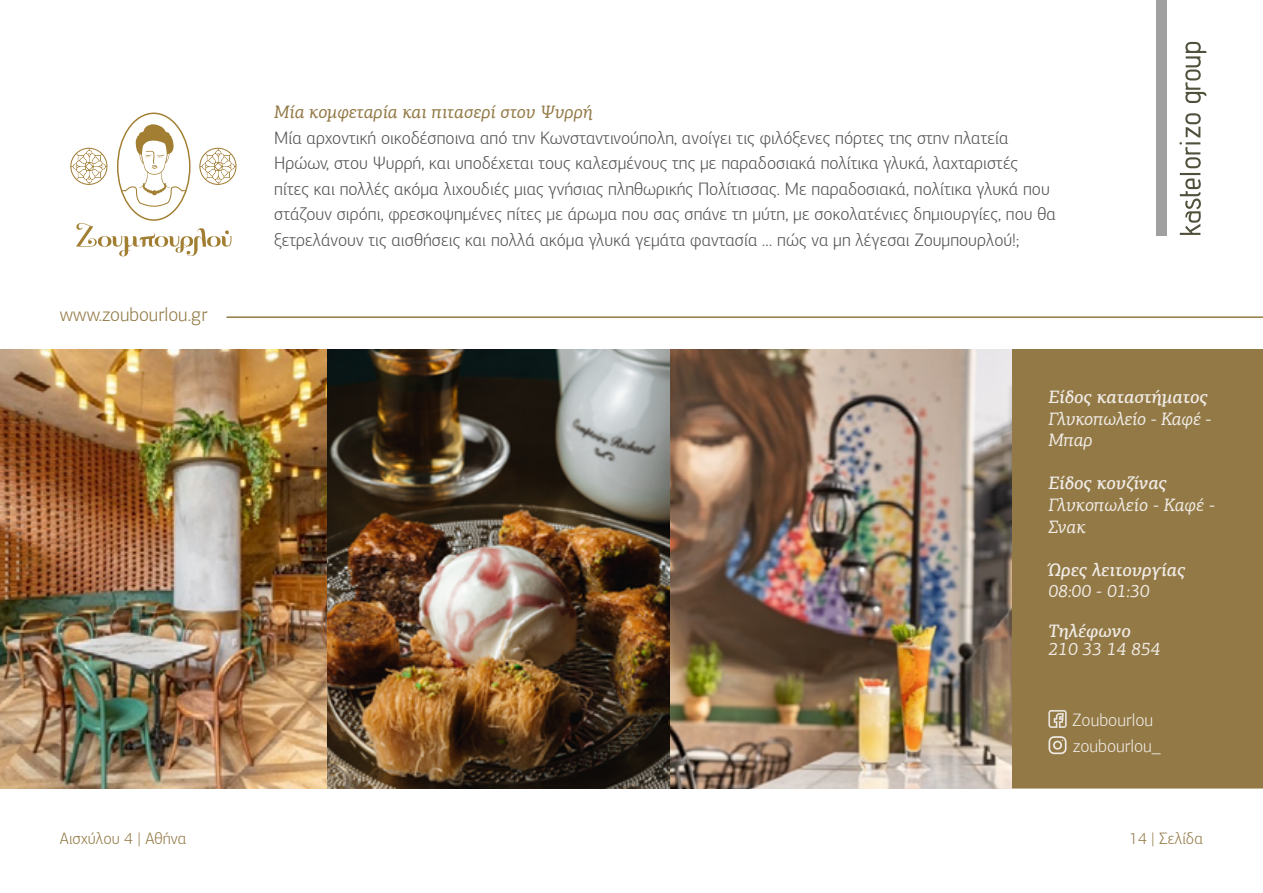
<style>
.page{position:relative;width:1263px;height:893px;background:#fff}
.page>*{position:absolute;margin:0;border:0;box-sizing:border-box;transform-origin:0 0}
.t1{font:300 19.5px "PF Agora Sans Pro";color:#927945}
.t2{font:300 18px/25.5px "PF Agora Sans Pro";color:#505050}
.t3{font:italic 18px/21.6px "PF Agora Slab Pro";color:#f0ebe6}
.t4{font:italic 500 18px "PF Agora Slab Pro";color:#f0ebe6}
.t5{font:italic 18px "PF Agora Slab Pro";color:#927945}
.t6{font:300 18px "PF Agora Sans Pro";color:#f0ebe6}
.t7{font:300 16.5px "PF Agora Sans Pro";color:#927945}
</style>
<div class="page">
<div style="left:1011px;top:349px;width:252px;height:439px;background:#927945"></div>
<svg style="left:76px;top:223px;width:155px;height:34px"></svg>
<svg style="left:118px;top:113px;width:72px;height:107px"></svg>
<svg style="left:121px;top:124px;width:66px;height:83px"></svg>
<svg style="left:201px;top:148px;width:35px;height:36px"></svg>
<div style="left:199px;top:148px;width:37px;height:37px;border:1px solid #a27d35;border-radius:50%"></div>
<svg style="left:72px;top:148px;width:35px;height:36px"></svg>
<div style="left:70px;top:148px;width:37px;height:37px;border:1px solid #a27d35;border-radius:50%"></div>
<img style="left:0;top:349px;width:1011px;height:439px">
<div style="left:1156px;top:0;width:11px;height:235px;background:#a0a0a0"></div>
<svg style="left:1179px;top:42px;width:27px;height:193px"></svg>
<svg style="left:1048px;top:736px;width:18px;height:18px"></svg>
<svg style="left:1048px;top:710px;width:18px;height:18px"></svg>
<hr style="left:226px;top:316px;width:1037px;height:2px;background:#927945">
<p class="t1" style="left:60px;top:303px;width:149px">www.zoubourlou.gr</p>
<p class="t7" style="left:60px;top:829px;width:128px">Αισχύλου 4 | Αθήνα</p>
<p class="t5" style="left:274px;top:101px;width:320px">Μία κομφεταρία και πιτασερί στου Ψυρρή</p>
<p class="t2" style="left:274px;top:125px;width:783px">Μία αρχοντική οικοδέσποινα από την Κωνσταντινούπολη, ανοίγει τις φιλόξενες πόρτες της στην πλατεία Ηρώων, στου Ψυρρή, και υποδέχεται τους καλεσμένους της με παραδοσιακά πολίτικα γλυκά, λαχταριστές πίτες και πολλές ακόμα λιχουδιές μιας γνήσιας πληθωρικής Πολίτισσας. Με παραδοσιακά, πολίτικα γλυκά που στάζουν σιρόπι, φρεσκοψημένες πίτες με άρωμα που σας σπάνε τη μύτη, με σοκολατένιες δημιουργίες, που θα ξετρελάνουν τις αισθήσεις και πολλά ακόμα γλυκά γεμάτα φαντασία … πώς να μη λέγεσαι Ζουμπουρλού!;</p>
<p class="t4" style="left:1048px;top:386px;width:161px">Είδος καταστήματος</p>
<p class="t3" style="left:1048px;top:408px;width:165px">Γλυκοπωλείο - Καφέ -<br>Μπαρ</p>
<p class="t4" style="left:1048px;top:472px;width:120px">Είδος κουζίνας</p>
<p class="t3" style="left:1048px;top:494px;width:168px">Γλυκοπωλείο - Καφέ -<br>Σνακ</p>
<p class="t4" style="left:1048px;top:559px;width:138px">Ώρες λειτουργίας</p>
<p class="t3" style="left:1048px;top:580px;width:103px">08:00 - 01:30</p>
<p class="t4" style="left:1048px;top:620px;width:84px">Τηλέφωνο</p>
<p class="t3" style="left:1048px;top:638px;width:113px">210 33 14 854</p>
<p class="t6" style="left:1072px;top:709px;width:82px">Zoubourlou</p>
<p class="t6" style="left:1073px;top:735px;width:89px">zoubourlou_</p>
<p class="t7" style="left:1129px;top:829px;width:75px">14 | Σελίδα</p>
</div>
